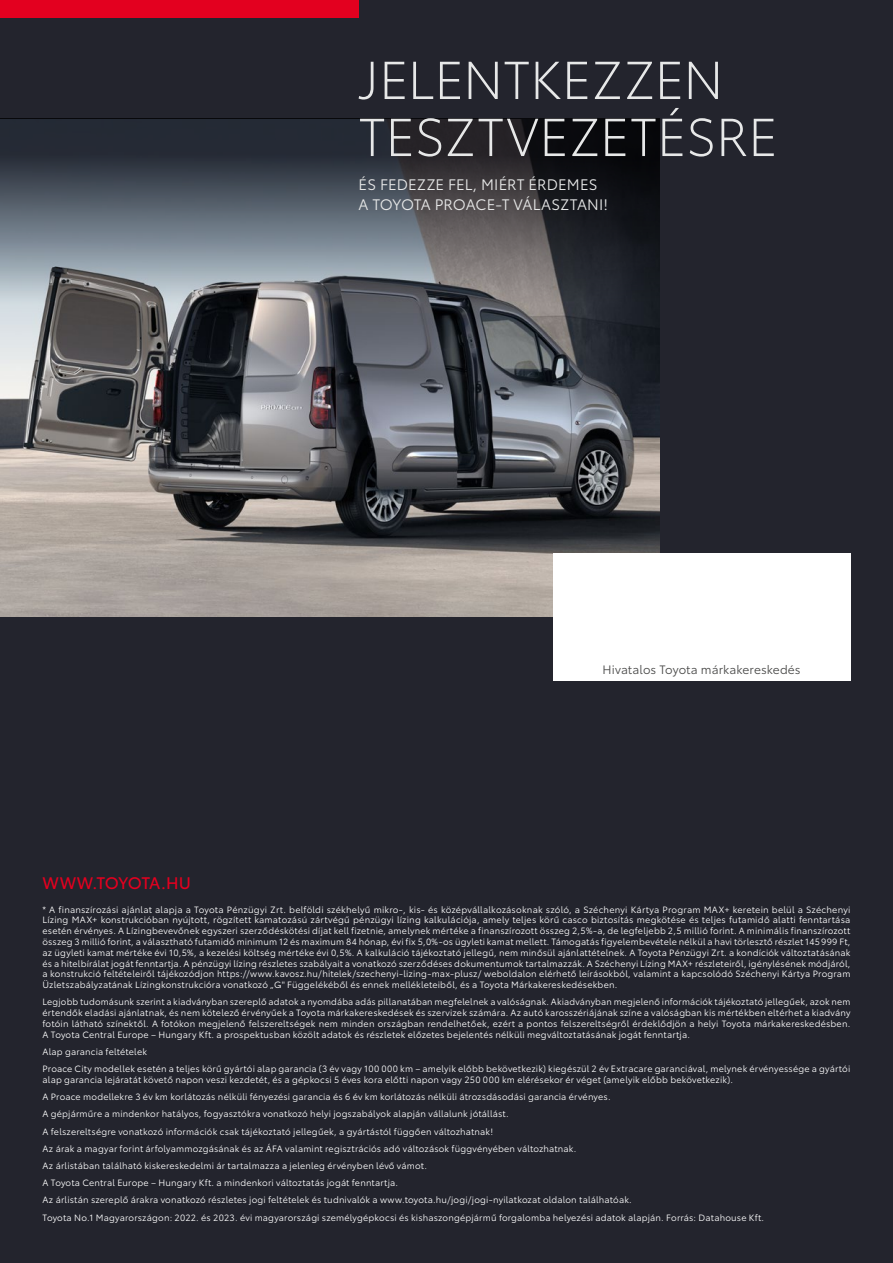
<style>
.page{position:relative;width:893px;height:1263px;background:#23242d}
.page>*{position:absolute;margin:0;border:0;box-sizing:border-box;transform-origin:0 0}
.t1{font:300 52.5px/57px "Toyota Type";letter-spacing:-.01em;color:#e7e8e8}
.t2{font:16.5px "Toyota Type";letter-spacing:-.025em;color:#e3001f}
.t3{font:15px/19.5px "Toyota Type";color:#e7e8e8}
.t4{font:12px "Toyota Type";letter-spacing:.005em;color:#494948}
.t5{font:9px/10.8px "Toyota Type";letter-spacing:.02em;color:#fff;text-align:justify}
</style>
<div class="page">
<img style="left:0;top:365px;width:659px;height:252px">
<div style="left:0;top:0;width:359px;height:17px;background:#e3001f"></div>
<svg style="left:0;top:119px;width:659px;height:246px"></svg>
<div style="left:553px;top:553px;width:297px;height:127px;background:#fff"></div>
<h1 class="t1" style="left:359px;top:48px;width:421px">JELENTKEZZEN<br>TESZTVEZETÉSRE</h1>
<h3 class="t3" style="left:359px;top:174px;width:251px">ÉS FEDEZZE FEL, MIÉRT ÉRDEMES<br>A TOYOTA PROACE‑T VÁLASZTANI!</h3>
<h3 class="t4" style="left:603px;top:661px;width:200px">Hivatalos Toyota márkakereskedés</h3>
<h2 class="t2" style="left:43px;top:871px;width:150px">WWW.TOYOTA.HU</h2>
<p class="t5" style="left:43px;top:903px;width:809px">* A finanszírozási ajánlat alapja a Toyota Pénzügyi Zrt. belföldi székhelyű mikro-, kis- és középvállalkozásoknak szóló, a Széchenyi Kártya Program MAX+ keretein belül a Széchenyi Lízing MAX+ konstrukcióban nyújtott, rögzített kamatozású zártvégű pénzügyi lízing kalkulációja, amely teljes körű casco biztosítás megkötése és teljes futamidő alatti fenntartása esetén érvényes. A Lízingbevevőnek egyszeri szerződéskötési díjat kell fizetnie, amelynek mértéke a finanszírozott összeg 2,5%-a, de legfeljebb 2,5 millió forint. A minimális finanszírozott összeg 3 millió forint, a választható futamidő minimum 12 és maximum 84 hónap, évi fix 5,0%-os ügyleti kamat mellett. Támogatás figyelembevétele nélkül a havi törlesztő részlet 145999 Ft, az ügyleti kamat mértéke évi 10,5%, a kezelési költség mértéke évi 0,5%. A kalkuláció tájékoztató jellegű, nem minősül ajánlattételnek. A Toyota Pénzügyi Zrt. a kondíciók változtatásának és a hitelbírálat jogát fenntartja. A pénzügyi lízing részletes szabályait a vonatkozó szerződéses dokumentumok tartalmazzák. A Széchenyi Lízing MAX+ részleteiről, igénylésének módjáról, a konstrukció feltételeiről tájékozódjon https://www.kavosz.hu/hitelek/szechenyi-lizing-max-plusz/ weboldalon elérhető leírásokból, valamint a kapcsolódó Széchenyi Kártya Program Üzletszabályzatának Lízingkonstrukcióra vonatkozó „G" Függelékéből és ennek mellékleteiből, és a Toyota Márkakereskedésekben.</p>
<p class="t5" style="left:43px;top:996px;width:809px">Legjobb tudomásunk szerint a kiadványban szereplő adatok a nyomdába adás pillanatában megfelelnek a valóságnak. Akiadványban megjelenő információk tájékoztató jellegűek, azok nem értendők eladási ajánlatnak, és nem kötelező érvényűek a Toyota márkakereskedések és szervizek számára. Az autó karosszériájának színe a valóságban kis mértékben eltérhet a kiadvány fotóin látható színektől. A fotókon megjelenő felszereltségek nem minden országban rendelhetőek, ezért a pontos felszereltségről érdeklődjön a helyi Toyota márkakereskedésben.<br>A Toyota Central Europe – Hungary Kft. a prospektusban közölt adatok és részletek előzetes bejelentés nélküli megváltoztatásának jogát fenntartja.</p>
<p class="t5" style="left:43px;top:1042px;width:809px;line-height:17.2px">Alap garancia feltételek<br>Proace City modellek esetén a teljes körű gyártói alap garancia (3 év vagy 100 000 km – amelyik előbb bekövetkezik) kiegészül 2 év Extracare garanciával, melynek érvényessége a gyártói</p>
<p class="t5" style="left:43px;top:1070px;width:723px;line-height:17.2px;text-align:left">alap garancia lejáratát követő napon veszi kezdetét, és a gépkocsi 5 éves kora előtti napon vagy 250 000 km elérésekor ér véget (amelyik előbb bekövetkezik).<br>A Proace modellekre 3 év km korlátozás nélküli fényezési garancia és 6 év km korlátozás nélküli átrozsdásodási garancia érvényes.<br>A gépjárműre a mindenkor hatályos, fogyasztókra vonatkozó helyi jogszabályok alapján vállalunk jótállást.<br>A felszereltségre vonatkozó információk csak tájékoztató jellegűek, a gyártástól függően változhatnak!<br>Az árak a magyar forint árfolyammozgásának és az ÁFA valamint regisztrációs adó változások függvényében változhatnak.<br>Az árlistában található kiskereskedelmi ár tartalmazza a jelenleg érvényben lévő vámot.<br>A Toyota Central Europe – Hungary Kft. a mindenkori változtatás jogát fenntartja.<br>Az árlistán szereplő árakra vonatkozó részletes jogi feltételek és tudnivalók a www.toyota.hu/jogi/jogi-nyilatkozat oldalon találhatóak.<br>Toyota No.1 Magyarországon: 2022. és 2023. évi magyarországi személygépkocsi és kishaszongépjármű forgalomba helyezési adatok alapján. Forrás: Datahouse Kft.</p>
</div>
